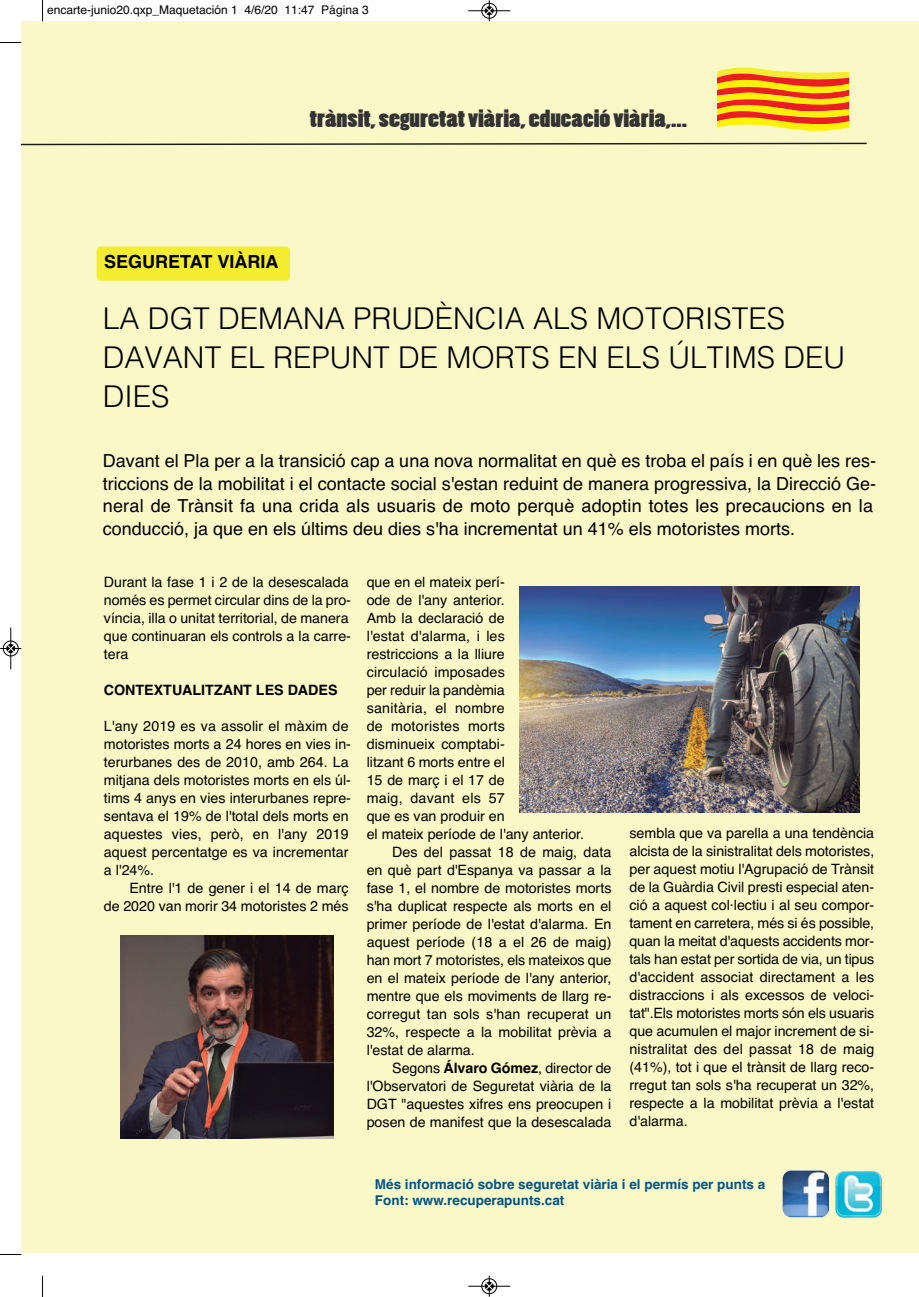
<style>
.page{position:relative;width:919px;height:1297px;background:#fff}
.page>*{position:absolute;margin:0;border:0;box-sizing:border-box;transform-origin:0 0}
.t1{font:300 30px/39px "Helvetica";color:#000}
.t2{font:22.65px "Poplar Std";color:#333;scale:1.29 1}
.t3{font:18px/22.5px "Helvetica";color:#000}
.t4{font:700 18px "Helvetica";color:#000}
.t5{font:14.25px/18px "Helvetica";color:#000}
.t6{font:14.25px "Helvetica";letter-spacing:.02em;color:#000}
.t7{font:700 14.25px "Helvetica";color:#000}
.t8{font:700 13.5px/16.2px "Helvetica";color:#005487}
.t9{font:12px "Helvetica";color:#000}
.s1{font-weight:700}
</style>
<div class="page">
<div style="left:21px;top:21px;width:897px;height:1232px;background:#fbf8c7"></div>
<svg style="left:21px;top:142px;width:846px;height:4px"></svg>
<svg style="left:717px;top:67px;width:132px;height:64px;background:#f6a02b"></svg>
<img style="left:782px;top:1170px;width:46px;height:47px;border-radius:9px">
<img style="left:835px;top:1171px;width:46px;height:47px;border-radius:9px">
<div style="left:97px;top:247px;width:193px;height:34px;background:#f4ed2f;border-radius:4px"></div>
<img style="left:121px;top:935px;width:212px;height:204px">
<img style="left:520px;top:586px;width:339px;height:226px">
<svg style="left:42px;top:0;width:1px;height:21px"></svg>
<svg style="left:0;top:42px;width:21px;height:1px"></svg>
<svg style="left:42px;top:1276px;width:1px;height:21px"></svg>
<svg style="left:0;top:1254px;width:21px;height:1px"></svg>
<div style="left:481px;top:3px;width:16px;height:16px;border:1px solid #fff;border-radius:50%"></div>
<hr style="left:468px;top:11px;width:42px;height:1px;background:#000">
<div style="left:481px;top:3px;width:16px;height:15px;border:1px solid #000;border-radius:50%"></div>
<svg style="left:485px;top:0;width:8px;height:21px"></svg>
<hr style="left:468px;top:1286px;width:42px;height:1px;background:#000">
<div style="left:481px;top:1278px;width:16px;height:16px;border:1px solid #000;border-radius:50%"></div>
<svg style="left:485px;top:1276px;width:8px;height:21px"></svg>
<div style="left:3px;top:640px;width:16px;height:16px;border:1px solid #fff;border-radius:50%"></div>
<hr style="left:11px;top:627px;width:1px;height:42px;background:#000">
<div style="left:3px;top:641px;width:15px;height:15px;border:1px solid #000;border-radius:50%"></div>
<svg style="left:0;top:645px;width:21px;height:7px"></svg>
<p class="t9" style="left:47px;top:5px;width:323px">encarte-junio20.qxp_Maquetación 1 4/6/20 11:47 Página 3</p>
<h2 class="t2" style="left:310px;top:109px;width:294px">trànsit, seguretat viària, educació viària,...</h2>
<p class="t4" style="left:104px;top:255px;width:176px">SEGURETAT VIÀRIA</p>
<h1 class="t1" style="left:103px;top:302px;width:743px">LA DGT DEMANA PRUDÈNCIA ALS MOTORISTES<br>DAVANT EL REPUNT DE MORTS EN ELS ÚLTIMS DEU<br>DIES</h1>
<p class="t3" style="left:103px;top:451px;width:774px">Davant el Pla per a la transició cap a una nova normalitat en què es troba el país i en què les res&shy;triccions de la mobilitat i el contacte social s'estan reduint de manera progressiva, la Direcció Ge&shy;neral de Trànsit fa una crida als usuaris de moto perquè adoptin totes les precaucions en la conducció, ja que en els últims deu dies s'ha incrementat un 41% els motoristes morts.</p>
<p class="t5" style="left:104px;top:574px;width:248px">Durant la fase 1 i 2 de la desescalada només es permet circular dins de la pro&shy;víncia, illa o unitat territorial, de manera que continuaran els controls a la carre&shy;tera</p>
<p class="t7" style="left:104px;top:684px;width:235px">CONTEXTUALITZANT LES DADES</p>
<p class="t5" style="left:104px;top:718px;width:248px">L'any 2019 es va assolir el màxim de motoristes morts a 24 hores en vies in&shy;terurbanes des de 2010, amb 264. La mitjana dels motoristes morts en els úl&shy;tims 4 anys en vies interurbanes repre&shy;sentava el 19% de l'total dels morts en aquestes vies, però, en l'any 2019 aquest percentatge es va incrementar a l'24%.</p>
<p class="t5" style="left:104px;top:880px;width:246px;text-align:right">Entre l'1 de gener i el 14 de març<br>de 2020 van morir 34 motoristes 2 més</p>
<p class="t5" style="left:366px;top:574px;width:140px">que en el mateix perí-</p>
<p class="t5" style="left:366px;top:592px;width:140px">ode de l'any anterior.</p>
<p class="t5" style="left:366px;top:610px;width:140px">Amb la declaració de</p>
<p class="t5" style="left:366px;top:628px;width:140px">l'estat d'alarma, i les</p>
<p class="t5" style="left:366px;top:646px;width:140px">restriccions a la lliure</p>
<p class="t5" style="left:366px;top:664px;width:140px">circulació imposades</p>
<p class="t5" style="left:366px;top:682px;width:140px">per reduir la pandèmia</p>
<p class="t6" style="left:366px;top:702px;width:140px">sanitària, el nombre</p>
<p class="t6" style="left:366px;top:720px;width:140px">de motoristes morts</p>
<p class="t5" style="left:366px;top:736px;width:140px">disminueix comptabi-</p>
<p class="t5" style="left:366px;top:754px;width:140px">litzant 6 morts entre el</p>
<p class="t5" style="left:366px;top:772px;width:140px">15 de març i el 17 de</p>
<p class="t6" style="left:366px;top:792px;width:140px">maig, davant els 57</p>
<p class="t5" style="left:366px;top:808px;width:140px">que es van produir en</p>
<p class="t5" style="left:366px;top:826px;width:219px">el mateix període de l'any anterior.</p>
<p class="t5" style="left:392px;top:844px;width:221px">Des del passat 18 de maig, data</p>
<p class="t5" style="left:366px;top:862px;width:246px">en què part d'Espanya va passar a la</p>
<p class="t5" style="left:366px;top:880px;width:246px">fase 1, el nombre de motoristes morts</p>
<p class="t5" style="left:366px;top:898px;width:246px">s'ha duplicat respecte als morts en el</p>
<p class="t5" style="left:366px;top:916px;width:246px">primer període de l'estat d'alarma. En</p>
<p class="t5" style="left:366px;top:934px;width:246px">aquest període (18 a el 26 de maig)</p>
<p class="t5" style="left:366px;top:952px;width:246px">han mort 7 motoristes, els mateixos que</p>
<p class="t5" style="left:366px;top:970px;width:246px">en el mateix període de l'any anterior,</p>
<p class="t5" style="left:366px;top:988px;width:246px">mentre que els moviments de llarg re-</p>
<p class="t5" style="left:366px;top:1006px;width:246px">corregut tan sols s'han recuperat un</p>
<p class="t5" style="left:366px;top:1024px;width:246px">32%, respecte a la mobilitat prèvia a</p>
<p class="t5" style="left:366px;top:1042px;width:110px">l'estat de alarma.</p>
<p class="t5" style="left:392px;top:1060px;width:221px">Segons <span class="s1">Álvaro Gómez</span>, director de</p>
<p class="t5" style="left:366px;top:1078px;width:246px">l'Observatori de Seguretat viària de la</p>
<p class="t5" style="left:366px;top:1096px;width:246px">DGT "aquestes xifres ens preocupen i</p>
<p class="t5" style="left:366px;top:1114px;width:246px">posen de manifest que la desescalada</p>
<p class="t5" style="left:629px;top:825px;width:246px;text-align:justify">sembla que va parella a una tendència alcista de la sinistralitat dels motoristes, per aquest motiu l'Agrupació de Trànsit de la Guàrdia Civil presti especial aten&shy;ció a aquest col·lectiu i al seu compor&shy;tament en carretera, més si és possible, quan la meitat d'aquests accidents mor&shy;tals han estat per sortida de via, un tipus d'accident associat directament a les distraccions i als excessos de veloci&shy;tat".Els motoristes morts són els usuaris que acumulen el major increment de si&shy;nistralitat des del passat 18 de maig (41%), tot i que el trànsit de llarg reco&shy;rregut tan sols s'ha recuperat un 32%, respecte a la mobilitat prèvia a l'estat d'alarma.</p>
<p class="t8" style="left:375px;top:1177px;width:392px">Més informació sobre seguretat viària i el permís per punts a<br>Font: www.recuperapunts.cat</p>
</div>
